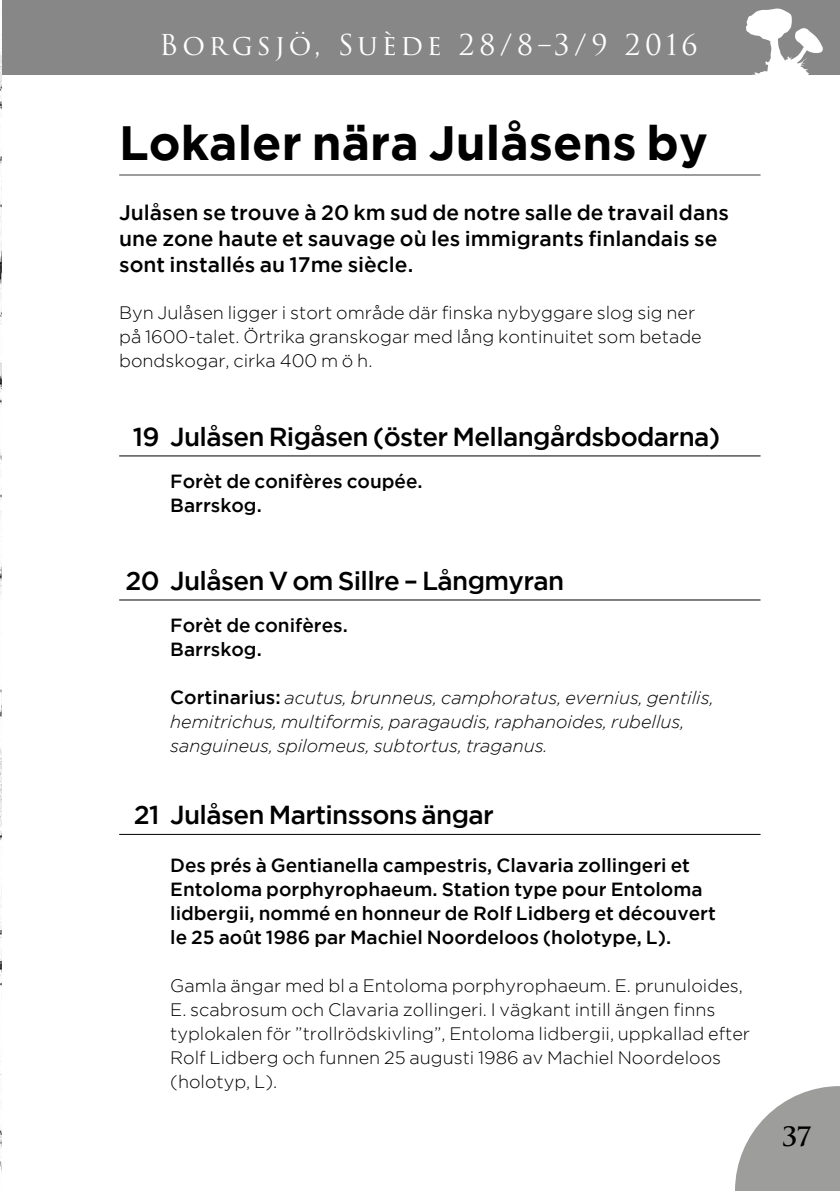
<style>
.page{position:relative;width:840px;height:1191px;background:#fff}
.page>*{position:absolute;margin:0;border:0;box-sizing:border-box;transform-origin:0 0}
.t1{font:700 48px "Gotham";color:#000}
.t2{font:28px "Trajan Pro 3";letter-spacing:.135em;color:#fff}
.t3{font:500 26px "Gotham";letter-spacing:-.025em;color:#000}
.t4{font:700 26px "Trajan Pro";color:#000}
.t5{font:500 21px/26px "Gotham";color:#000}
.t6{font:500 19px/24px "Gotham";color:#000}
.t7{font:300 18px/24px "Gotham";color:#000}
.t8{font:italic 300 18px/24px "Gotham";color:#000}
.s1{font-weight:500;font-style:normal;font-size:19px}
</style>
<div class="page">
<svg style="left:735px;top:1086px;width:104px;height:105px"></svg>
<div style="left:0;top:0;width:839px;height:75px;background:#878787"></div>
<svg style="left:746px;top:9px;width:76px;height:66px"></svg>
<hr style="left:119px;top:174px;width:641px;height:2px;background:#9d9d9c">
<hr style="left:119px;top:455px;width:641px;height:1px;background:#000">
<hr style="left:119px;top:599px;width:641px;height:1px;background:#000">
<hr style="left:119px;top:834px;width:641px;height:1px;background:#000">
<img style="left:0;top:0;width:1px;height:1167px">
<h2 class="t2" style="left:159px;top:26px;width:540px">Borgsjö, Suède 28/8–3/9 2016</h2>
<h1 class="t1" style="left:119px;top:115px;width:590px">Lokaler nära Julåsens by</h1>
<p class="t5" style="left:119px;top:199px;width:611px">Julåsen se trouve à 20 km sud de notre salle de travail dans une zone haute et sauvage où les immigrants finlandais se sont installés au 17me siècle.</p>
<p class="t7" style="left:119px;top:301px;width:583px">Byn Julåsen ligger i stort område där finska nybyggare slog sig ner på 1600-talet. Örtrika granskogar med lång kontinuitet som betade bondskogar, cirka 400 m ö h.</p>
<h3 class="t3" style="left:133px;top:422px;width:588px">19 Julåsen Rigåsen (öster Mellangårdsbodarna)</h3>
<p class="t6" style="left:170px;top:468px;width:254px">Forèt de conifères coupée.<br>Barrskog.</p>
<h3 class="t3" style="left:125px;top:566px;width:440px">20 Julåsen V om Sillre – Långmyran</h3>
<p class="t6" style="left:170px;top:612px;width:179px">Forèt de conifères.<br>Barrskog.</p>
<p class="t8" style="left:170px;top:685px;width:545px"><span class="s1">Cortinarius:</span> acutus, brunneus, camphoratus, evernius, gentilis, hemitrichus, multiformis, paragaudis, raphanoides, rubellus, sanguineus, spilomeus, subtortus, traganus.</p>
<h3 class="t3" style="left:134px;top:800px;width:361px">21 Julåsen Martinssons ängar</h3>
<p class="t6" style="left:170px;top:852px;width:547px">Des prés à Gentianella campestris, Clavaria zollingeri et Entoloma porphyrophaeum. Station type pour Entoloma lidbergii, nommé en honneur de Rolf Lidberg et découvert le 25 août 1986 par Machiel Noordeloos (holotype, L).</p>
<p class="t7" style="left:170px;top:973px;width:581px">Gamla ängar med bl a Entoloma porphyrophaeum. E. prunuloides, E. scabrosum och Clavaria zollingeri. I vägkant intill ängen finns typlokalen för ”trollrödskivling”, Entoloma lidbergii, uppkallad efter Rolf Lidberg och funnen 25 augusti 1986 av Machiel Noordeloos (holotyp, L).</p>
<h3 class="t4" style="left:781px;top:1120px;width:31px">37</h3>
</div>
